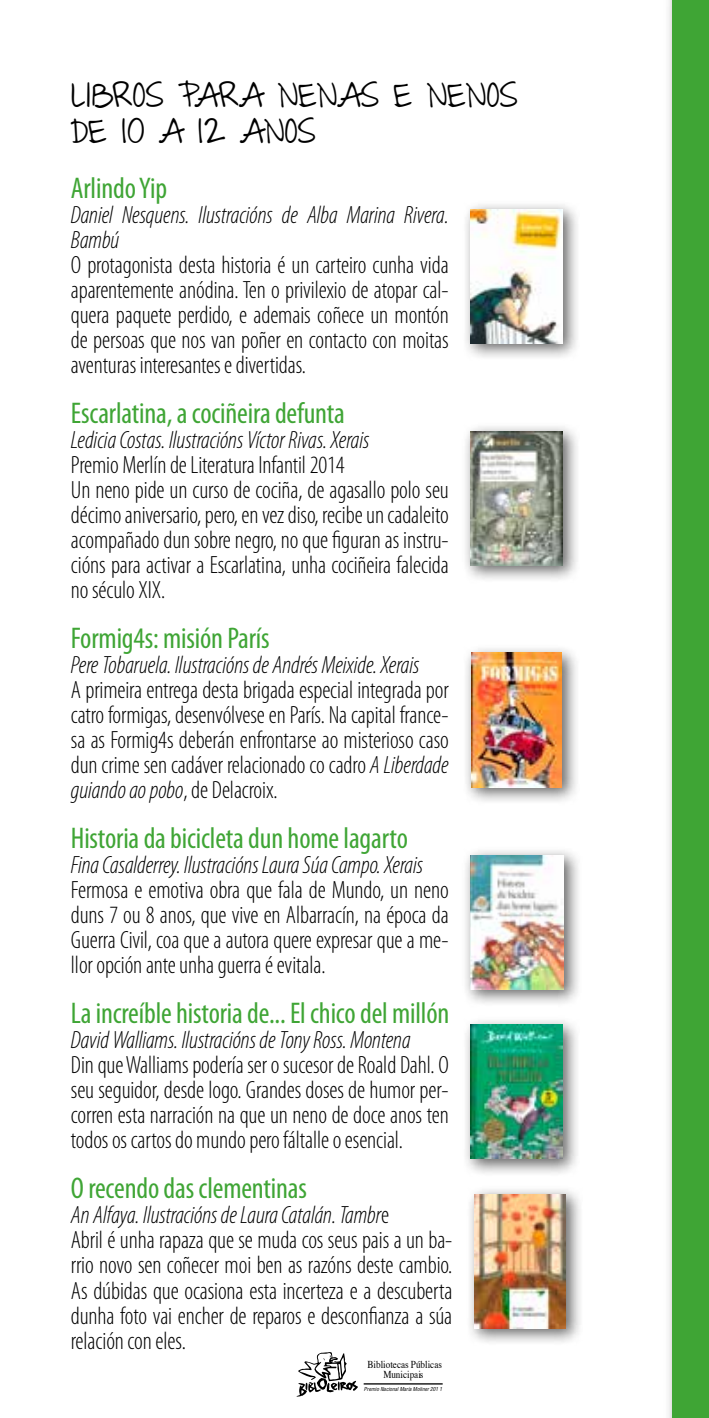
<style>
.page{position:relative;width:709px;height:1418px;background:#fff}
.page>*{position:absolute;margin:0;border:0;box-sizing:border-box;transform-origin:0 0}
.t1{font:condensed 30px "Myriad Pro";letter-spacing:-.005em;color:#3fa535}
.t2{font:30px/36px "The Great Escape";color:#000}
.t3{font:300 condensed 25px/25px "Myriad Pro";letter-spacing:-.005em;color:#000;text-align:justify}
.t4{font:italic 300 condensed 25px/25px "Myriad Pro";letter-spacing:-.005em;color:#000}
.t5{font:10.5px/10px "Times";color:#000;text-align:center;scale:.86 1}
.t6{font:italic condensed 5.25px "Helvetica";color:#000}
.s1{font-style:italic}
</style>
<div class="page">
<hr style="left:364px;top:1383px;width:78px;height:1px;background:#000">
<svg style="left:297px;top:1352px;width:61px;height:44px"></svg>
<div style="left:663px;top:0;width:46px;height:1417px;background:#000;opacity:.6"></div>
<div style="left:672px;top:0;width:37px;height:1417px;background:#3fa535"></div>
<div style="left:462px;top:200px;width:119px;height:161px;background:#000;opacity:.6"></div>
<img style="left:470px;top:209px;width:92px;height:134px">
<div style="left:461px;top:422px;width:120px;height:161px;background:#000;opacity:.6"></div>
<img style="left:470px;top:431px;width:92px;height:134px">
<div style="left:462px;top:1015px;width:119px;height:161px;background:#000;opacity:.6"></div>
<img style="left:470px;top:1024px;width:92px;height:134px">
<div style="left:466px;top:1185px;width:118px;height:161px;background:#000;opacity:.6"></div>
<img style="left:474px;top:1193px;width:92px;height:134px">
<div style="left:462px;top:644px;width:118px;height:161px;background:#000;opacity:.6"></div>
<img style="left:471px;top:653px;width:91px;height:134px">
<div style="left:461px;top:846px;width:122px;height:161px;background:#000;opacity:.6"></div>
<img style="left:470px;top:855px;width:94px;height:134px">
<p class="t2" style="left:71px;top:79px;width:448px">LIBROS PARA NENAS E NENOS<br>DE 10 A 12 ANOS</p>
<p class="t1" style="left:71px;top:170px;width:98px">Arlindo Yip</p>
<p class="t4" style="left:71px;top:202px;width:379px">Daniel Nesquens. Ilustracións de Alba Marina Rivera.<br>Bambú</p>
<p class="t3" style="left:71px;top:252px;width:379px">O protagonista desta historia é un carteiro cunha vida aparentemente anódina. Ten o privilexio de atopar cal&shy;quera paquete perdido, e ademais coñece un montón de persoas que nos van poñer en contacto con moitas aventuras interesantes e divertidas.</p>
<p class="t1" style="left:71px;top:395px;width:275px">Escarlatina, a cociñeira defunta</p>
<p class="t4" style="left:71px;top:427px;width:300px">Ledicia Costas. Ilustracións Víctor Rivas. Xerais</p>
<p class="t3" style="left:71px;top:452px;width:379px;text-align:left">Premio Merlín de Literatura Infantil 2014<br>Un neno pide un curso de cociña, de agasallo polo seu décimo aniversario, pero, en vez diso, recibe un cadaleito acompañado dun sobre negro, no que figuran as instru&shy;cións para activar a Escarlatina, unha cociñeira falecida no século XIX.</p>
<p class="t1" style="left:71px;top:620px;width:200px">Formig4s: misión París</p>
<p class="t4" style="left:71px;top:652px;width:350px">Pere Tobaruela. Ilustracións de Andrés Meixide. Xerais</p>
<p class="t3" style="left:71px;top:677px;width:379px">A primeira entrega desta brigada especial integrada por catro formigas, desenvólvese en París. Na capital france&shy;sa as Formig4s deberán enfrontarse ao misterioso caso dun crime sen cadáver relacionado co cadro <span class="s1">A Liberdade guiando ao pobo</span>, de Delacroix.</p>
<p class="t1" style="left:71px;top:820px;width:338px">Historia da bicicleta dun home lagarto</p>
<p class="t4" style="left:71px;top:852px;width:354px">Fina Casalderrey. Ilustracións Laura Súa Campo. Xerais</p>
<p class="t3" style="left:71px;top:877px;width:379px">Fermosa e emotiva obra que fala de Mundo, un neno duns 7 ou 8 anos, que vive en Albarracín, na época da Guerra Civil, coa que a autora quere expresar que a me&shy;llor opción ante unha guerra é evitala.</p>
<p class="t1" style="left:71px;top:995px;width:380px">La increíble historia de... El chico del millón</p>
<p class="t4" style="left:71px;top:1027px;width:341px">David Walliams. Ilustracións de Tony Ross. Montena</p>
<p class="t3" style="left:71px;top:1052px;width:379px">Din que Walliams podería ser o sucesor de Roald Dahl. O seu seguidor, desde logo. Grandes doses de humor per&shy;corren esta narración na que un neno de doce anos ten todos os cartos do mundo pero fáltalle o esencial.</p>
<p class="t1" style="left:71px;top:1170px;width:237px">O recendo das clementinas</p>
<p class="t3" style="left:71px;top:1202px;width:383px;text-align:left"><span class="s1">An Alfaya. Ilustracións de Laura Catalán. Tambr</span>e<br>Abril é unha rapaza que se muda cos seus pais a un ba&shy;rrio novo sen coñecer moi ben as razóns deste cambio.<br>As dúbidas que ocasiona esta incerteza e a descuberta dunha foto vai encher de reparos e desconfianza a súa relación con eles.</p>
<p class="t5" style="left:367px;top:1358px;width:88px">Bibliotecas Públicas<br>Municipais</p>
<p class="t6" style="left:364px;top:1385px;width:80px">Premio Nacional María Moliner 201 1</p>
</div>
